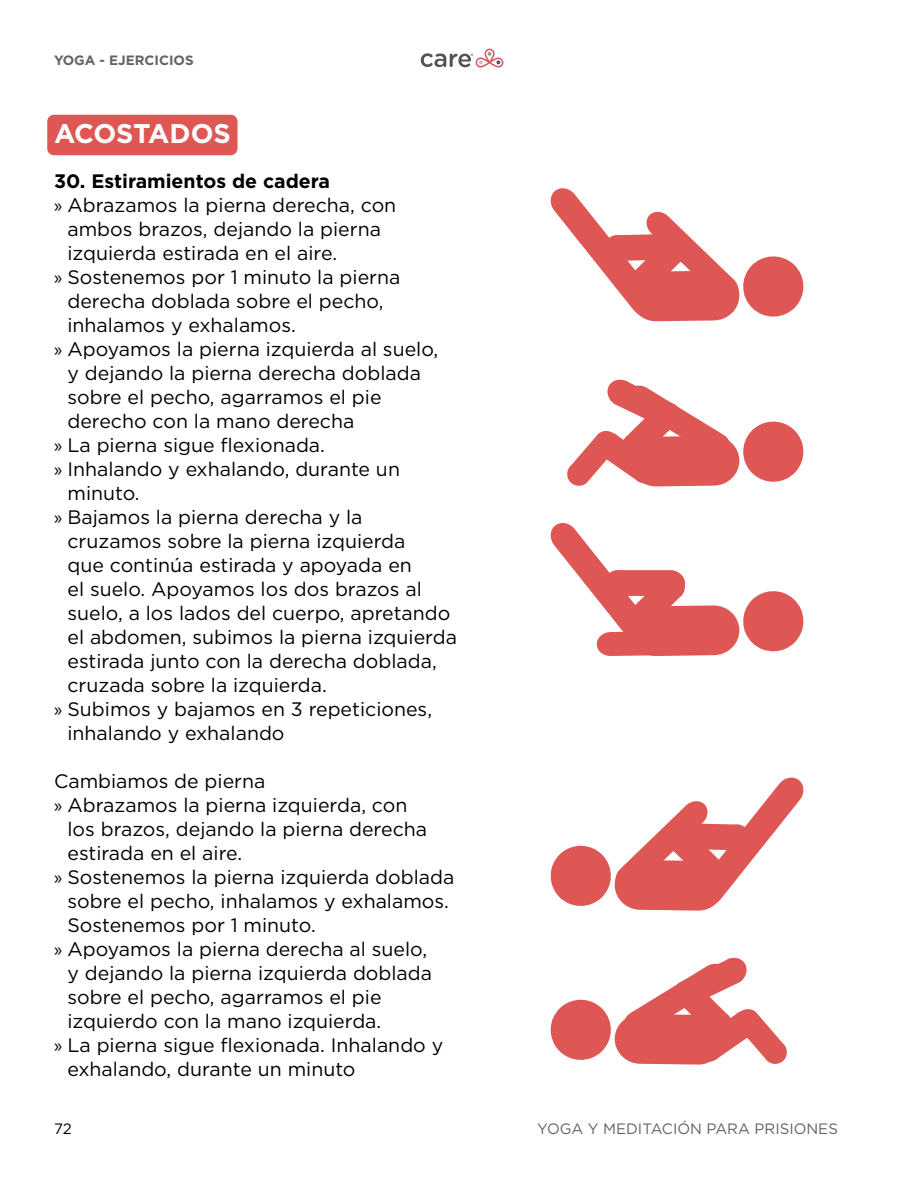
<style>
.page{position:relative;width:918px;height:1188px;background:#fff}
.page>*{position:absolute;margin:0;border:0;box-sizing:border-box;transform-origin:0 0}
.t1{font:700 27px "Gotham";letter-spacing:-.01em;color:#fff}
.t2{font:19.5px "Gotham";color:#000}
.t3{font:700 19.5px "Gotham";color:#000}
.t4{font:15px "Gotham";color:#636366}
.t5{font:15px "Gotham";color:#000}
.t6{font:700 13.5px "Gotham";color:#636366}
.s1{font-family:"Myriad Pro"}
</style>
<div class="page">
<svg style="left:420px;top:49px;width:83px;height:19px"></svg>
<div style="left:47px;top:115px;width:191px;height:40px;background:#de5755;border-radius:7px"></div>
<svg style="left:550px;top:188px;width:254px;height:133px"></svg>
<svg style="left:550px;top:523px;width:254px;height:133px"></svg>
<svg style="left:567px;top:379px;width:237px;height:108px"></svg>
<svg style="left:550px;top:777px;width:254px;height:134px"></svg>
<svg style="left:550px;top:957px;width:237px;height:108px"></svg>
<p class="t6" style="left:54px;top:51px;width:141px">YOGA - EJERCICIOS</p>
<h1 class="t1" style="left:54px;top:116px;width:178px">ACOSTADOS</h1>
<p class="t3" style="left:54px;top:168px;width:278px">30. Estiramientos de cadera</p>
<p class="t2" style="left:54px;top:193px;width:344px"><span class="s1">»</span> Abrazamos la pierna derecha, con</p>
<p class="t2" style="left:67px;top:217px;width:315px">ambos brazos, dejando la pierna</p>
<p class="t2" style="left:67px;top:241px;width:271px">izquierda estirada en el aire.</p>
<p class="t2" style="left:54px;top:265px;width:348px"><span class="s1">»</span> Sostenemos por 1 minuto la pierna</p>
<p class="t2" style="left:67px;top:289px;width:318px">derecha doblada sobre el pecho,</p>
<p class="t2" style="left:67px;top:313px;width:230px">inhalamos y exhalamos.</p>
<p class="t2" style="left:54px;top:337px;width:386px"><span class="s1">»</span> Apoyamos la pierna izquierda al suelo,</p>
<p class="t2" style="left:67px;top:361px;width:355px">y dejando la pierna derecha doblada</p>
<p class="t2" style="left:67px;top:385px;width:316px">sobre el pecho, agarramos el pie</p>
<p class="t2" style="left:67px;top:409px;width:288px">derecho con la mano derecha</p>
<p class="t2" style="left:54px;top:433px;width:273px"><span class="s1">»</span> La pierna sigue flexionada.</p>
<p class="t2" style="left:54px;top:457px;width:348px"><span class="s1">»</span> Inhalando y exhalando, durante un</p>
<p class="t2" style="left:67px;top:481px;width:74px">minuto.</p>
<p class="t2" style="left:54px;top:505px;width:310px"><span class="s1">»</span> Bajamos la pierna derecha y la</p>
<p class="t2" style="left:67px;top:529px;width:339px">cruzamos sobre la pierna izquierda</p>
<p class="t2" style="left:67px;top:553px;width:346px">que continúa estirada y apoyada en</p>
<p class="t2" style="left:67px;top:577px;width:356px">el suelo. Apoyamos los dos brazos al</p>
<p class="t2" style="left:67px;top:601px;width:384px">suelo, a los lados del cuerpo, apretando</p>
<p class="t2" style="left:67px;top:625px;width:391px">el abdomen, subimos la pierna izquierda</p>
<p class="t2" style="left:67px;top:649px;width:371px">estirada junto con la derecha doblada,</p>
<p class="t2" style="left:67px;top:673px;width:261px">cruzada sobre la izquierda.</p>
<p class="t2" style="left:54px;top:697px;width:380px"><span class="s1">»</span> Subimos y bajamos en 3 repeticiones,</p>
<p class="t2" style="left:67px;top:721px;width:219px">inhalando y exhalando</p>
<p class="t2" style="left:54px;top:769px;width:213px">Cambiamos de pierna</p>
<p class="t2" style="left:54px;top:793px;width:355px"><span class="s1">»</span> Abrazamos la pierna izquierda, con</p>
<p class="t2" style="left:67px;top:817px;width:361px">los brazos, dejando la pierna derecha</p>
<p class="t2" style="left:67px;top:841px;width:176px">estirada en el aire.</p>
<p class="t2" style="left:54px;top:865px;width:402px"><span class="s1">»</span> Sostenemos la pierna izquierda doblada</p>
<p class="t2" style="left:67px;top:889px;width:383px">sobre el pecho, inhalamos y exhalamos.</p>
<p class="t2" style="left:67px;top:913px;width:250px">Sostenemos por 1 minuto.</p>
<p class="t2" style="left:54px;top:937px;width:375px"><span class="s1">»</span> Apoyamos la pierna derecha al suelo,</p>
<p class="t2" style="left:67px;top:961px;width:366px">y dejando la pierna izquierda doblada</p>
<p class="t2" style="left:67px;top:985px;width:316px">sobre el pecho, agarramos el pie</p>
<p class="t2" style="left:67px;top:1009px;width:315px">izquierdo con la mano izquierda.</p>
<p class="t2" style="left:54px;top:1033px;width:391px"><span class="s1">»</span> La pierna sigue flexionada. Inhalando y</p>
<p class="t2" style="left:67px;top:1057px;width:290px">exhalando, durante un minuto</p>
<p class="t5" style="left:54px;top:1119px;width:19px">72</p>
<p class="t4" style="left:537px;top:1119px;width:302px">YOGA Y MEDITACIÓN PARA PRISIONES</p>
</div>
